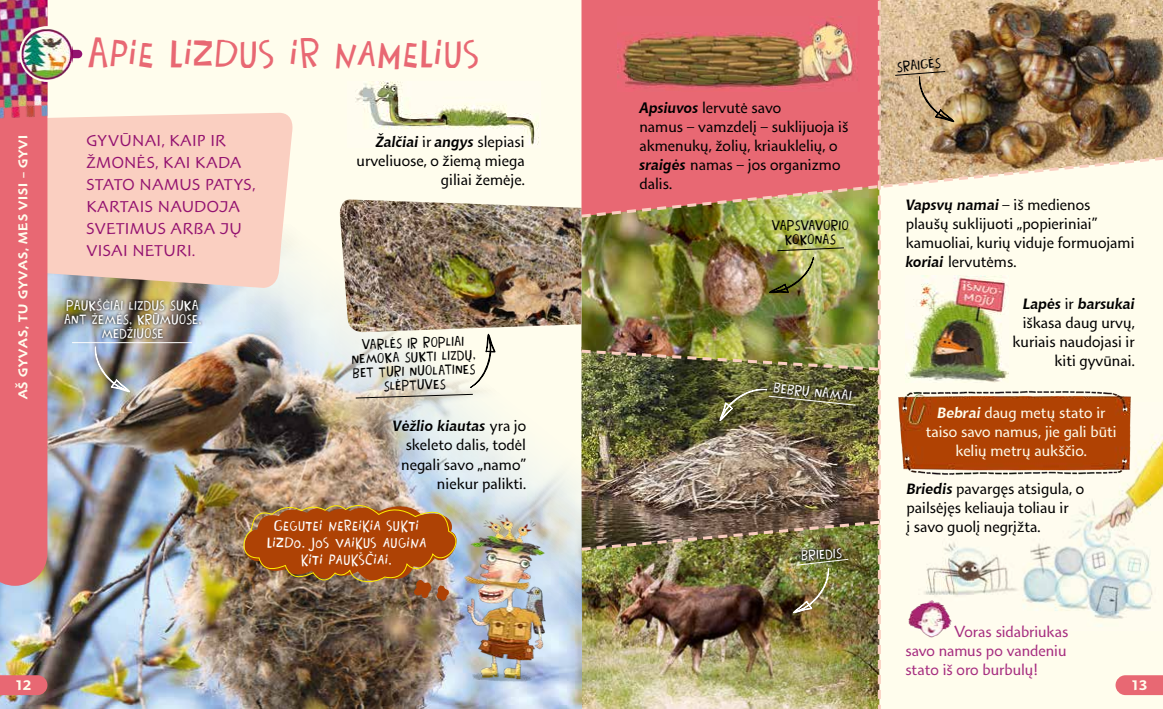
<style>
.page{position:relative;width:1163px;height:709px;background:#fff}
.page>*{position:absolute;margin:0;border:0;box-sizing:border-box;transform-origin:0 0}
.t1{font:40px "Kake Make";letter-spacing:.005em;color:#e86873}
.t2{font:15.5px/19px "Hoffmann Book LT";color:#000;text-align:right}
.t3{font:15.5px/19px "Hoffmann Book LT";letter-spacing:-.005em;color:#fffded;text-align:center}
.t4{font:15.5px/19px "Hoffmann Book LT";letter-spacing:-.005em;color:#a62d80;text-align:justify}
.t5{font:15px/22px "Hoffmann Book LT";letter-spacing:.02em;color:#931270}
.t6{font:15px/17px "Kake Make";letter-spacing:.015em;color:#fff;text-align:center}
.t7{font:italic 700 14.8px "Chianti BT";color:#000}
.t8{font:13px/14px "Kake Make";letter-spacing:.015em;color:#000;text-align:center}
.t9{font:13px/14px "Kake Make";letter-spacing:.025em;color:#fff;text-align:center}
.t10{font:13px "Hoffmann Bold LT";color:#fffded}
.t11{font:12px "Hoffmann Bold LT";letter-spacing:.08em;color:#fffded}
.s1{font-family:"Hoffmann Book LT";font-weight:400;font-style:normal;font-size:15.5px}
.s2{font-family:"Chianti BT";font-weight:700;font-style:italic;font-size:14.8px}
</style>
<div class="page">
<div style="left:0;top:0;width:1162px;height:709px;background:#fffded"></div>
<img style="left:882px;top:0;width:280px;height:153px">
<img style="left:0;top:280px;width:578px;height:429px">
<img style="left:340px;top:199px;width:238px;height:133px">
<img style="left:924px;top:436px;width:238px;height:183px">
<svg style="left:47px;top:113px;width:249px;height:175px;background:#f6cfc1"></svg>
<svg style="left:882px;top:153px;width:280px;height:35px"></svg>
<img style="left:61px;top:295px;width:143px;height:47px">
<svg style="left:354px;top:333px;width:141px;height:66px"></svg>
<img style="left:898px;top:390px;width:236px;height:92px">
<hr style="left:72px;top:342px;width:120px;height:1px;background:#fff">
<img style="left:908px;top:594px;width:45px;height:44px">
<img style="left:243px;top:504px;width:214px;height:97px">
<img style="left:94px;top:346px;width:36px;height:46px">
<svg style="left:894px;top:70px;width:60px;height:52px;background:#c3a781"></svg>
<img style="left:578px;top:0;width:304px;height:709px">
<img style="left:617px;top:17px;width:242px;height:74px">
<img style="left:905px;top:275px;width:103px;height:107px">
<img style="left:355px;top:81px;width:184px;height:64px">
<img style="left:458px;top:510px;width:93px;height:175px">
<img style="left:472px;top:672px;width:59px;height:9px">
<svg style="left:0;top:675px;width:47px;height:20px"></svg>
<svg style="left:1115px;top:675px;width:47px;height:20px"></svg>
<div style="left:0;top:126px;width:47px;height:460px;background:#e86873"></div>
<img style="left:0;top:0;width:47px;height:126px">
<svg style="left:19px;top:26px;width:56px;height:56px"></svg>
<div style="left:33px;top:50px;width:49px;height:8px;background:#931270;border-radius:4px"></div>
<img style="left:22px;top:29px;width:51px;height:50px">
<p class="t11" style="left:15px;top:399px;width:266px;rotate:-90deg">AŠ GYVAS, TU GYVAS, MES VISI – GYVI</p>
<h1 class="t1" style="left:88px;top:32px;width:394px">Apie lizdus ir namelius</h1>
<p class="t5" style="left:86px;top:130px;width:170px">GYVŪNAI, KAIP IR<br>ŽMONĖS, KAI KADA<br>STATO NAMUS PATYS,<br>KARTAIS NAUDOJA<br>SVETIMUS ARBA JŲ<br>VISAI NETURI.</p>
<p class="t7" style="left:375px;top:132px;width:150px">Žalčiai <span class="s1">ir</span> angys <span class="s1">slepiasi</span></p>
<p class="t2" style="left:356px;top:151px;width:170px">urveliuose, o žiemą miega giliai žemėje.</p>
<p class="t9" style="left:64px;top:299px;width:139px">PAUKŠČIAI LIZDUS SUKA<br>ANT ŽEMĖS, KRŪMUOSE,<br>MEDŽIUOSE</p>
<p class="t8" style="left:351px;top:339px;width:125px;rotate:-2deg">VARLĖS IR ROPLIAI<br>NEMOKA SUKTI LIZDŲ,<br>BET TURI NUOLATINES<br>SLĖPTUVES</p>
<p class="t7" style="left:392px;top:416px;width:135px">Vėžlio kiautas <span class="s1">yra jo</span></p>
<p class="t2" style="left:401px;top:435px;width:126px">skeleto dalis, todėl negali savo „namo” niekur palikti.</p>
<p class="t6" style="left:267px;top:518px;width:161px">Gegutei nereikia sukti lizdo. Jos vaikus augina kiti paukščiai.</p>
<p class="t2" style="left:639px;top:97px;width:210px;text-align:left"><span class="s2">Apsiuvos</span> lervutė savo<br>namus – vamzdelį – suklijuoja iš akmenukų, žolių, kriauklelių, o <span class="s2">sraigės</span> namas – jos organizmo dalis.</p>
<p class="t8" style="left:772px;top:219px;width:78px">VAPSVAVORIO<br>KOKONAS</p>
<p class="t9" style="left:774px;top:382px;width:80px;rotate:6deg">BEBRŲ NAMAI</p>
<p class="t9" style="left:801px;top:549px;width:42px;rotate:-4deg">BRIEDIS</p>
<p class="t8" style="left:896px;top:61px;width:45px;rotate:-6deg">SRAIGĖS</p>
<p class="t7" style="left:905px;top:194px;width:186px">Vapsvų namai <span class="s1">– iš medienos</span></p>
<p class="t2" style="left:905px;top:214px;width:230px;text-align:left">plaušų suklijuoti „popieriniai” kamuoliai, kurių viduje formuojami <span class="s2">koriai</span> lervutėms.</p>
<p class="t7" style="left:1022px;top:293px;width:113px">Lapės <span class="s1">ir</span> barsukai</p>
<p class="t2" style="left:1012px;top:312px;width:124px">iškasa daug urvų, kuriais naudojasi ir kiti gyvūnai.</p>
<p class="t3" style="left:925px;top:403px;width:192px"><span class="s2">Bebrai</span> daug metų stato ir taiso savo namus, jie gali būti kelių metrų aukščio.</p>
<p class="t2" style="left:906px;top:478px;width:179px;text-align:left"><span class="s2">Briedis</span> pavargęs atsigula, o pailsėjęs keliauja toliau ir<br>į savo guolį negrįžta.</p>
<p class="t4" style="left:905px;top:621px;width:164px;text-indent:49px">Voras sidabriukas savo namus po vandeniu stato iš oro burbulų!</p>
<p class="t10" style="left:17px;top:676px;width:16px">12</p>
<p class="t10" style="left:1132px;top:676px;width:16px">13</p>
</div>
